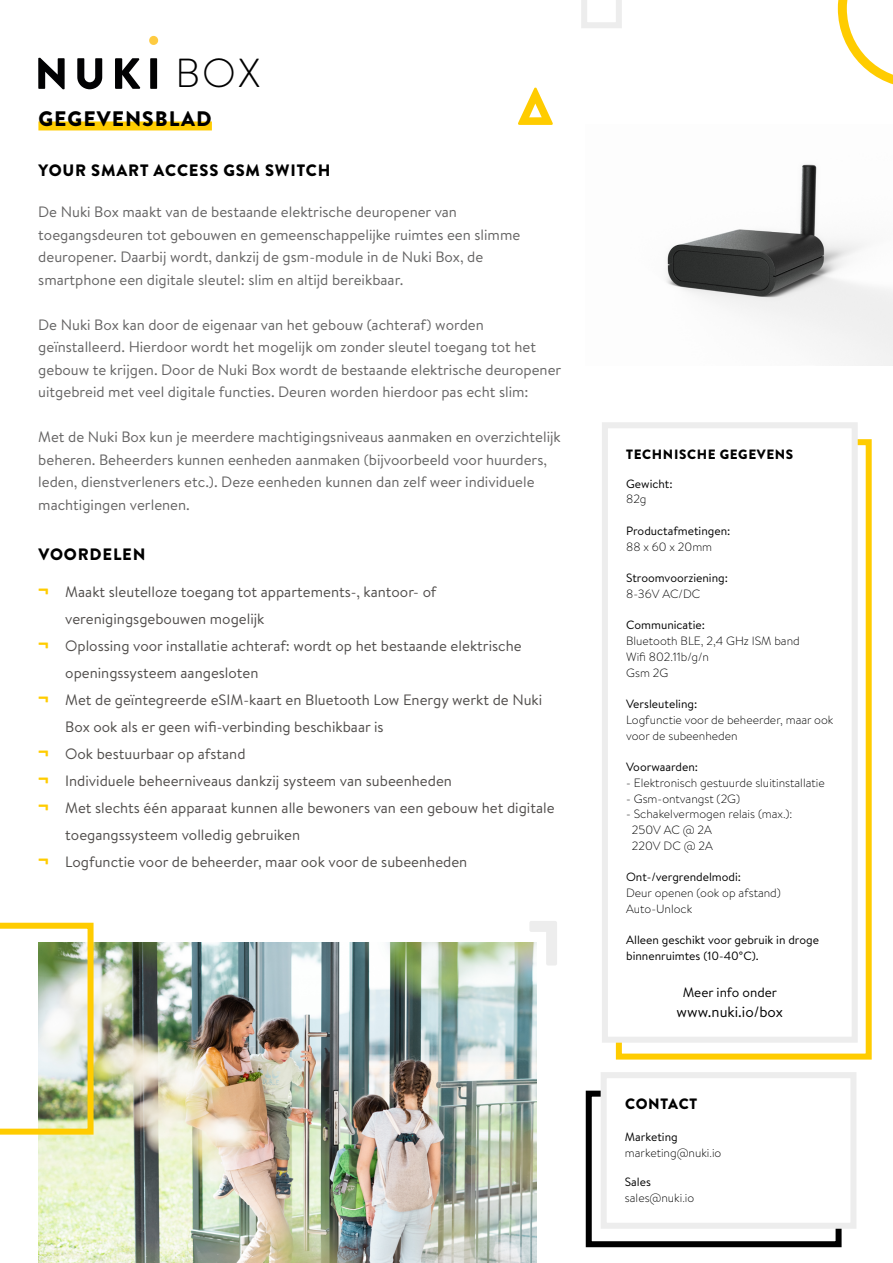
<style>
.page{position:relative;width:893px;height:1263px;background:#fff}
.page>*{position:absolute;margin:0;border:0;box-sizing:border-box;transform-origin:0 0}
.t1{font:900 52.5px "Brandon Grotesque";color:#fc0}
.t2{font:300 40.5px "Brandon Grotesque";color:#000}
.t3{font:900 21px "Brandon Grotesque";letter-spacing:.05em;color:#000}
.t4{font:900 16.5px "Brandon Grotesque";letter-spacing:.05em;color:#000}
.t5{font:15px/22.5px "Brandon Text";color:#646363}
.t6{font:15px "Brandon Text";color:#504d4b}
.t7{font:15px "Brandon Text";color:#000}
.t8{font:900 15px "Brandon Grotesque";letter-spacing:.045em;color:#000}
.t9{font:900 13.5px "Brandon Grotesque";letter-spacing:.045em;color:#000}
.t10{font:13.5px "Brandon Text";color:#000}
.t11{font:300 12px/15.8px "Brandon Text";color:#000}
.t12{font:12px/15.8px "Brandon Text";color:#000}
.s1{font-family:"Brandon Grotesque";font-weight:900;font-size:21px;color:#fc0}
</style>
<div class="page">
<img style="left:38px;top:943px;width:498px;height:320px">
<div style="left:616px;top:439px;width:256px;height:620px;border:6px solid #fc0"></div>
<svg style="left:38px;top:58px;width:27px;height:31px"></svg>
<svg style="left:77px;top:58px;width:25px;height:31px"></svg>
<svg style="left:115px;top:58px;width:25px;height:31px"></svg>
<div style="left:150px;top:58px;width:7px;height:31px;background:#020203"></div>
<div style="left:149px;top:36px;width:9px;height:9px;background:#fecb41;border-radius:50%"></div>
<div style="left:38px;top:121px;width:174px;height:9px;background:#fc0"></div>
<div style="left:602px;top:422px;width:256px;height:621px;background:#fff;border:6px solid #ededed"></div>
<div style="left:586px;top:1091px;width:256px;height:156px;border:6px solid #000"></div>
<div style="left:601px;top:1072px;width:255px;height:157px;background:#fff;border:6px solid #ededed"></div>
<svg style="left:529px;top:921px;width:28px;height:44px"></svg>
<svg style="left:838px;top:0;width:55px;height:85px"></svg>
<svg style="left:581px;top:0;width:41px;height:28px"></svg>
<svg style="left:0;top:923px;width:94px;height:211px"></svg>
<img style="left:666px;top:164px;width:227px;height:202px">
<h2 class="t2" style="left:175px;top:46px;width:87px">BOX</h2>
<h3 class="t3" style="left:38px;top:104px;width:175px">GEGEVENSBLAD</h3>
<p class="t4" style="left:38px;top:158px;width:294px">YOUR SMART ACCESS GSM SWITCH</p>
<h1 class="t1" style="left:517px;top:70px;width:39px">∆</h1>
<p class="t5" style="left:38px;top:200px;width:484px">De Nuki Box maakt van de bestaande elektrische deuropener van toegangsdeuren tot gebouwen en gemeenschappelijke ruimtes een slimme deuropener. Daarbij wordt, dankzij de gsm-module in de Nuki Box, de smartphone een digitale sleutel: slim en altijd bereikbaar.</p>
<p class="t5" style="left:38px;top:313px;width:525px">De Nuki Box kan door de eigenaar van het gebouw (achteraf) worden geïnstalleerd. Hierdoor wordt het mogelijk om zonder sleutel toegang tot het gebouw te krijgen. Door de Nuki Box wordt de bestaande elektrische deuropener uitgebreid met veel digitale functies. Deuren worden hierdoor pas echt slim:</p>
<p class="t5" style="left:38px;top:425px;width:524px">Met de Nuki Box kun je meerdere machtigingsniveaus aanmaken en overzichtelijk beheren. Beheerders kunnen eenheden aanmaken (bijvoorbeeld voor huurders, leden, dienstverleners etc.). Deze eenheden kunnen dan zelf weer individuele machtigingen verlenen.</p>
<p class="t4" style="left:38px;top:543px;width:109px">VOORDELEN</p>
<p class="t6" style="left:38px;top:582px;width:400px"><span class="s1">¬</span> Maakt sleutelloze toegang tot appartements-, kantoor- of</p>
<p class="t6" style="left:65px;top:609px;width:201px">verenigingsgebouwen mogelijk</p>
<p class="t6" style="left:38px;top:636px;width:485px"><span class="s1">¬</span> Oplossing voor installatie achteraf: wordt op het bestaande elektrische</p>
<p class="t6" style="left:65px;top:663px;width:195px">openingssysteem aangesloten</p>
<p class="t6" style="left:38px;top:690px;width:506px"><span class="s1">¬</span> Met de geïntegreerde eSIM-kaart en Bluetooth Low Energy werkt de Nuki</p>
<p class="t6" style="left:65px;top:717px;width:320px">Box ook als er geen wifi-verbinding beschikbaar is</p>
<p class="t6" style="left:38px;top:744px;width:209px"><span class="s1">¬</span> Ook bestuurbaar op afstand</p>
<p class="t6" style="left:38px;top:771px;width:415px"><span class="s1">¬</span> Individuele beheerniveaus dankzij systeem van subeenheden</p>
<p class="t6" style="left:38px;top:798px;width:518px"><span class="s1">¬</span> Met slechts één apparaat kunnen alle bewoners van een gebouw het digitale</p>
<p class="t6" style="left:65px;top:825px;width:236px">toegangssysteem volledig gebruiken</p>
<p class="t6" style="left:38px;top:852px;width:431px"><span class="s1">¬</span> Logfunctie voor de beheerder, maar ook voor de subeenheden</p>
<p class="t9" style="left:626px;top:445px;width:169px">TECHNISCHE GEGEVENS</p>
<p class="t12" style="left:626px;top:475px;width:48px">Gewicht:</p>
<p class="t11" style="left:626px;top:491px;width:22px">82g</p>
<p class="t12" style="left:626px;top:522px;width:106px">Productafmetingen:</p>
<p class="t11" style="left:626px;top:538px;width:88px">88 x 60 x 20mm</p>
<p class="t12" style="left:626px;top:570px;width:103px">Stroomvoorziening:</p>
<p class="t11" style="left:626px;top:585px;width:76px">8-36V AC/DC</p>
<p class="t12" style="left:626px;top:617px;width:80px">Communicatie:</p>
<p class="t11" style="left:626px;top:633px;width:175px">Bluetooth BLE, 2,4 GHz ISM band<br>Wifi 802.11b/g/n<br>Gsm 2G</p>
<p class="t12" style="left:626px;top:696px;width:73px">Versleuteling:</p>
<p class="t11" style="left:626px;top:711px;width:209px">Logfunctie voor de beheerder, maar ook voor de subeenheden</p>
<p class="t12" style="left:626px;top:759px;width:73px">Voorwaarden:</p>
<p class="t11" style="left:626px;top:774px;width:200px">- Elektronisch gestuurde sluitinstallatie</p>
<p class="t11" style="left:626px;top:790px;width:116px">- Gsm-ontvangst (2G)</p>
<p class="t11" style="left:632px;top:806px;width:162px;text-indent:-6px">- Schakelvermogen relais (max.):<br>250V AC @ 2A<br>220V DC @ 2A</p>
<p class="t12" style="left:626px;top:869px;width:116px">Ont-/vergrendelmodi:</p>
<p class="t11" style="left:626px;top:885px;width:156px">Deur openen (ook op afstand)<br>Auto-Unlock</p>
<p class="t12" style="left:626px;top:932px;width:194px">Alleen geschikt voor gebruik in droge binnenruimtes (10-40°C).</p>
<p class="t10" style="left:683px;top:983px;width:96px">Meer info onder</p>
<p class="t7" style="left:677px;top:1001px;width:108px">www.nuki.io/box</p>
<p class="t8" style="left:625px;top:1093px;width:74px">CONTACT</p>
<p class="t12" style="left:625px;top:1128px;width:54px">Marketing</p>
<p class="t11" style="left:625px;top:1145px;width:98px">marketing@nuki.io</p>
<p class="t12" style="left:625px;top:1173px;width:28px">Sales</p>
<p class="t11" style="left:625px;top:1190px;width:71px">sales@nuki.io</p>
</div>
